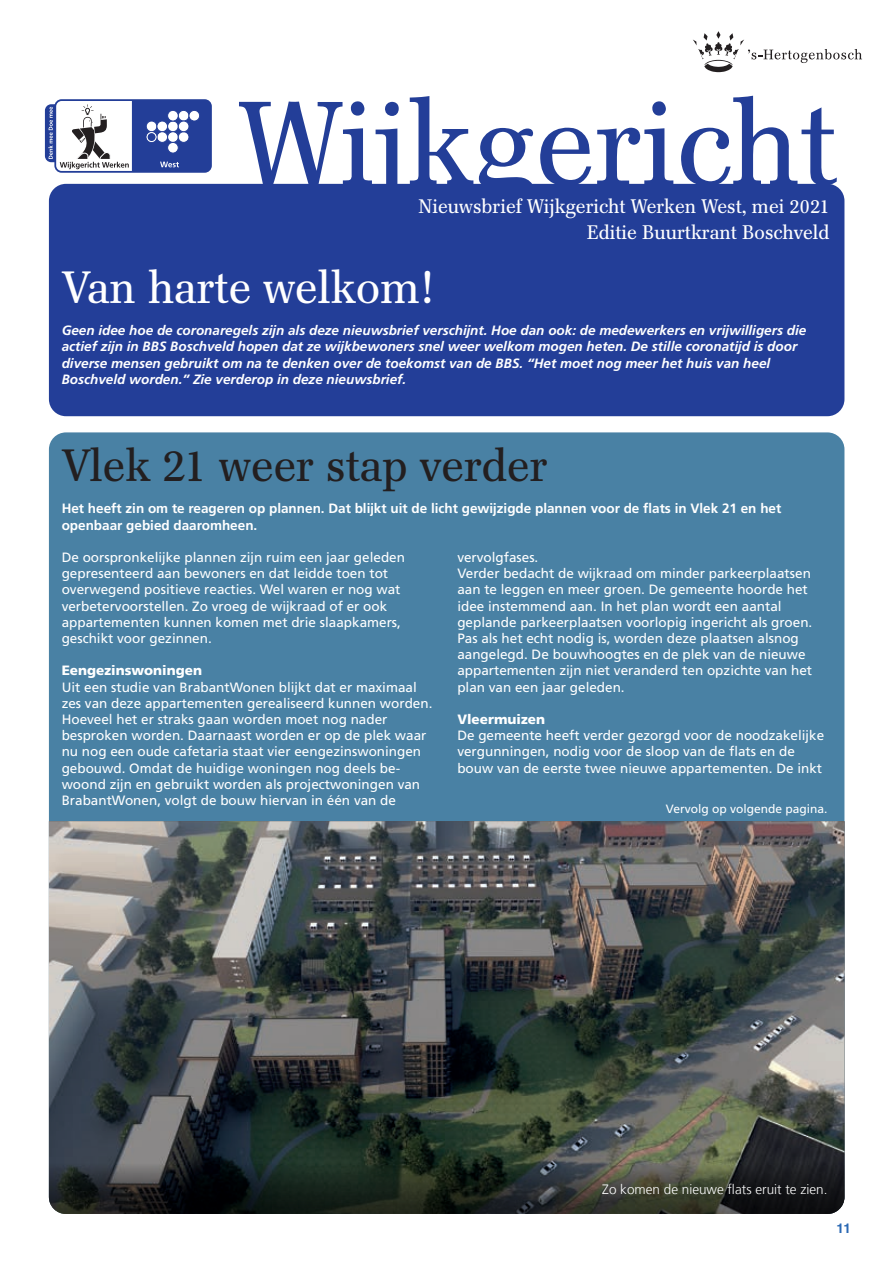
<style>
.page{position:relative;width:893px;height:1263px;background:#fff}
.page>*{position:absolute;margin:0;border:0;box-sizing:border-box;transform-origin:0 0}
.t1{font:118.5px "Franklin Antiqua BQ";color:#233e98}
.t2{font:45px "Franklin Antiqua BQ";color:#231f20}
.t3{font:45px "Franklin Antiqua BQ";color:#fff}
.t4{font:19.5px/25.5px "Franklin Antiqua BQ";color:#fff;text-align:right}
.t5{font:13.5px/16.2px "Frutiger LT Com";color:#fff}
.t6{font:italic 700 13.5px/16.2px "Frutiger LT Com";color:#fff}
.t7{font:700 13.5px/16.2px "Frutiger LT Com";color:#fff}
.t8{font:300 13.5px "Frutiger LT Com";color:#fff}
.t9{font:900 13.5px "Frutiger LT Com";color:#fff}
.t10{font:700 13.5px "Helvetica";color:#2a68b3}
.t11{font:12px "Frutiger LT Com";color:#fff}
</style>
<div class="page">
<div style="left:54px;top:99px;width:158px;height:74px;border:2px solid #233e98;border-radius:6px"></div>
<svg style="left:45px;top:100px;width:166px;height:72px"></svg>
<div style="left:49px;top:184px;width:795px;height:232px;background:#233e98;border-radius:17px"></div>
<div style="left:49px;top:432px;width:795px;height:782px;background:#4981a4;border-radius:17px"></div>
<svg style="left:693px;top:31px;width:169px;height:41px"></svg>
<img style="left:49px;top:821px;width:795px;height:336px">
<svg style="left:49px;top:1157px;width:795px;height:57px;background:#262c27"></svg>
<h1 class="t1" style="left:239px;top:78px;width:599px">Wijkgericht</h1>
<h3 class="t4" style="left:418px;top:195px;width:412px">Nieuwsbrief Wijkgericht Werken West, mei 2021<br>Editie Buurtkrant Boschveld</h3>
<h2 class="t3" style="left:62px;top:262px;width:373px">Van harte welkom!</h2>
<p class="t6" style="left:62px;top:323px;width:746px">Geen idee hoe de coronaregels zijn als deze nieuwsbrief verschijnt. Hoe dan ook: de medewerkers en vrijwilligers die actief zijn in BBS Boschveld hopen dat ze wijkbewoners snel weer welkom mogen heten. De stille coronatijd is door diverse mensen gebruikt om na te denken over de toekomst van de BBS. “Het moet nog meer het huis van heel Boschveld worden.” Zie verderop in deze nieuwsbrief.</p>
<h2 class="t2" style="left:62px;top:440px;width:487px">Vlek 21 weer stap verder</h2>
<p class="t7" style="left:62px;top:501px;width:721px">Het heeft zin om te reageren op plannen. Dat blijkt uit de licht gewijzigde plannen voor de flats in Vlek 21 en het openbaar gebied daaromheen.</p>
<p class="t5" style="left:62px;top:549px;width:345px">De oorspronkelijke plannen zijn ruim een jaar geleden gepresenteerd aan bewoners en dat leidde toen tot overwegend positieve reacties. Wel waren er nog wat verbetervoorstellen. Zo vroeg de wijkraad of er ook appartementen kunnen komen met drie slaapkamers, geschikt voor gezinnen.</p>
<p class="t9" style="left:62px;top:663px;width:142px">Eengezinswoningen</p>
<p class="t5" style="left:62px;top:679px;width:372px">Uit een studie van BrabantWonen blijkt dat er maximaal zes van deze appartementen gerealiseerd kunnen worden.<br>Hoeveel het er straks gaan worden moet nog nader besproken worden. Daarnaast worden er op de plek waar nu nog een oude cafetaria staat vier eengezinswoningen gebouwd. Omdat de huidige woningen nog deels be&shy;woond zijn en gebruikt worden als projectwoningen van BrabantWonen, volgt de bouw hiervan in één van de</p>
<p class="t5" style="left:457px;top:549px;width:356px">vervolgfases.<br>Verder bedacht de wijkraad om minder parkeerplaatsen aan te leggen en meer groen. De gemeente hoorde het idee instemmend aan. In het plan wordt een aantal geplande parkeerplaatsen voorlopig ingericht als groen.<br>Pas als het echt nodig is, worden deze plaatsen alsnog aangelegd. De bouwhoogtes en de plek van de nieuwe appartementen zijn niet veranderd ten opzichte van het plan van een jaar geleden.</p>
<p class="t9" style="left:457px;top:711px;width:89px">Vleermuizen</p>
<p class="t5" style="left:457px;top:728px;width:368px">De gemeente heeft verder gezorgd voor de noodzakelijke vergunningen, nodig voor de sloop van de flats en de bouw van de eerste twee nieuwe appartementen. De inkt</p>
<p class="t11" style="left:665px;top:802px;width:163px">Vervolg op volgende pagina.</p>
<p class="t8" style="left:602px;top:1181px;width:227px">Zo komen de nieuwe flats eruit te zien.</p>
<p class="t10" style="left:836px;top:1218px;width:16px">11</p>
</div>
